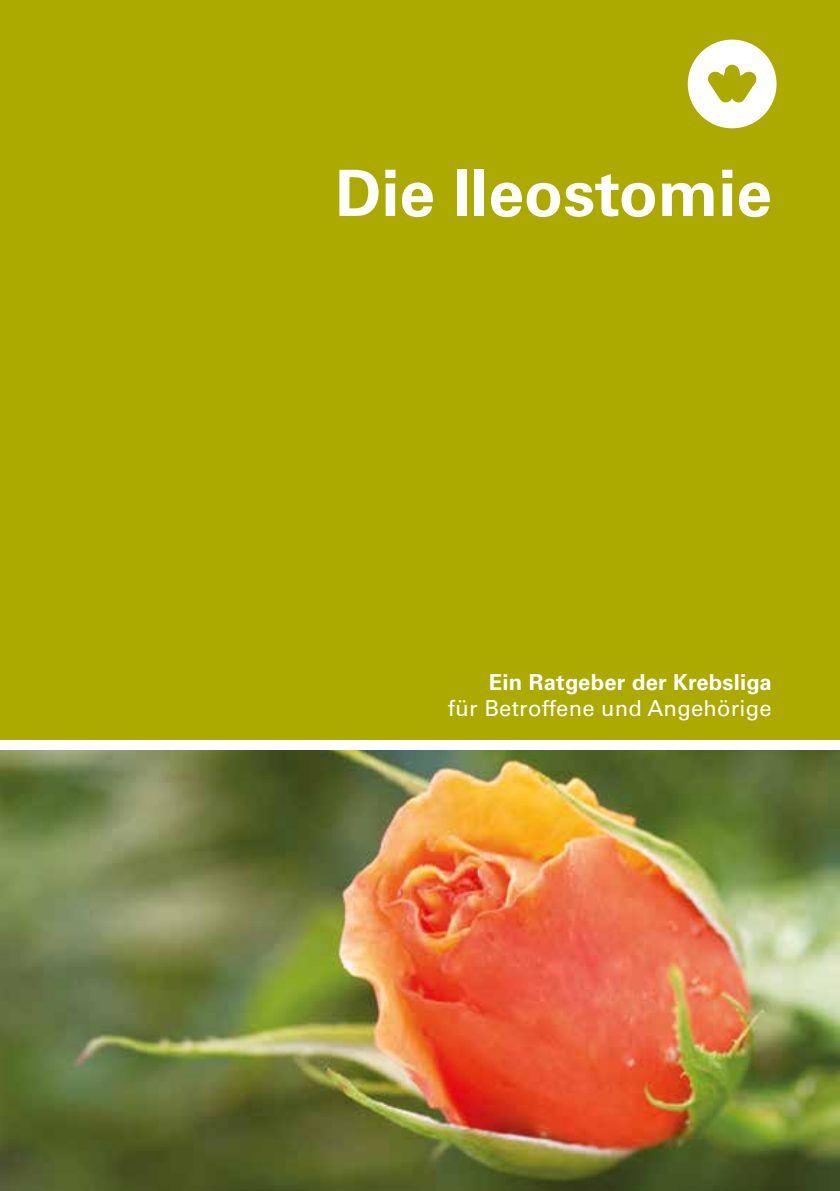
<style>
.page{position:relative;width:840px;height:1191px;background:#fff}
.page>*{position:absolute;margin:0;border:0;box-sizing:border-box;transform-origin:0 0}
.t1{font:700 64px "Univers LT Std";color:#fff}
.t2{font:22px "Univers LT Std";letter-spacing:.01em;color:#fff}
.t3{font:700 22px "Univers LT Std";letter-spacing:.01em;color:#fff}
</style>
<div class="page">
<div style="left:0;top:0;width:839px;height:739px;background:#acaa00"></div>
<svg style="left:687px;top:40px;width:89px;height:88px"></svg>
<img style="left:0;top:750px;width:839px;height:441px">
<h1 class="t1" style="left:335px;top:156px;width:438px">Die Ileostomie</h1>
<p class="t3" style="left:488px;top:669px;width:284px">Ein Ratgeber der Krebsliga</p>
<p class="t2" style="left:447px;top:695px;width:325px">für Betroffene und Angehörige</p>
</div>
